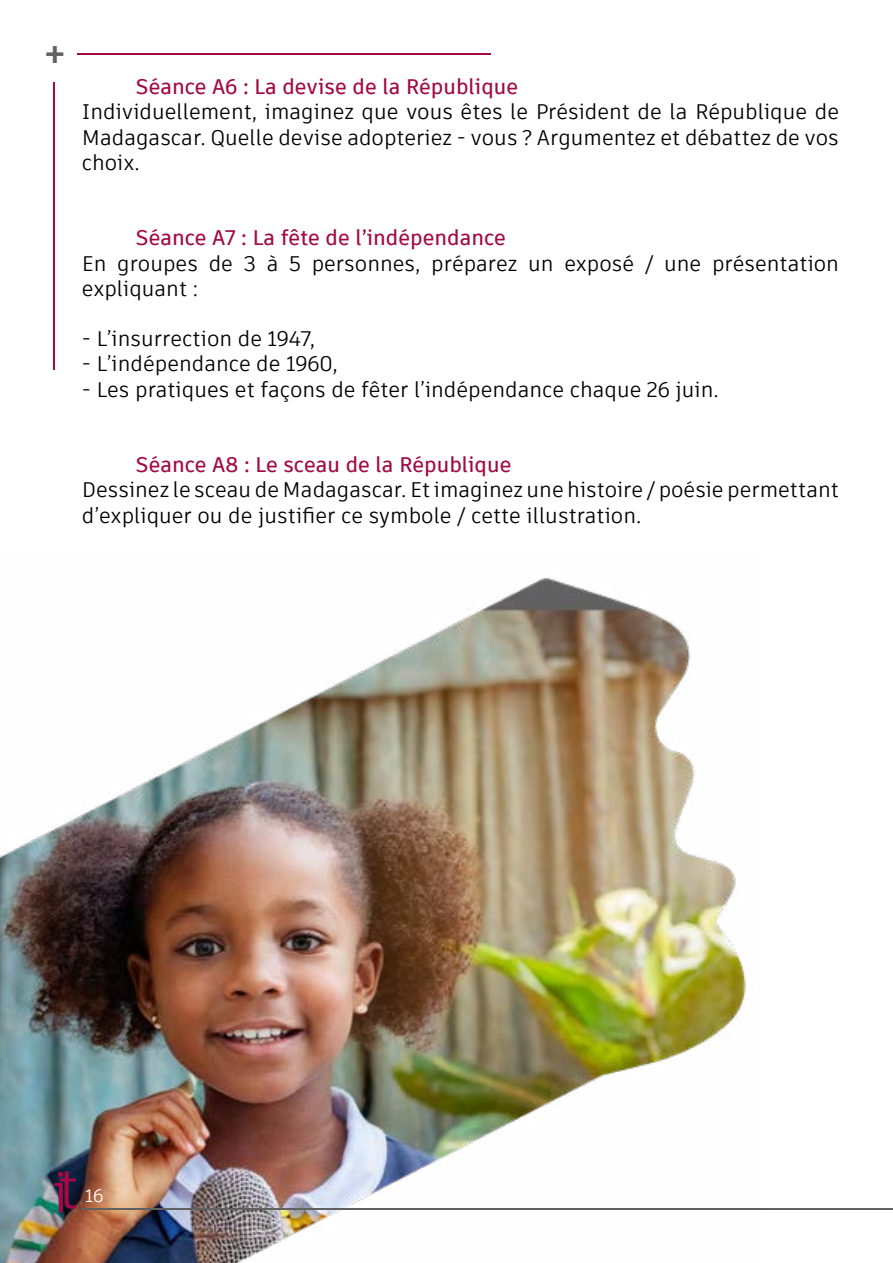
<style>
.page{position:relative;width:893px;height:1263px;background:#fff}
.page>*{position:absolute;margin:0;border:0;box-sizing:border-box;transform-origin:0 0}
.t1{font:500 45px "Artifakt Element";color:#616161}
.t2{font:21px/25.2px "Artifakt Element";color:#000}
.t3{font:500 21px "Artifakt Element";color:#a10a43}
.t4{font:18px "Artifakt Element";color:#fff}
</style>
<div class="page">
<img style="left:0;top:578px;width:765px;height:685px">
<hr style="left:77px;top:53px;width:413px;height:2px;background:#a10a43">
<hr style="left:53px;top:82px;width:2px;height:288px;background:#a10a43">
<hr style="left:81px;top:1208px;width:812px;height:1px;background:#616161">
<svg style="left:54px;top:1171px;width:23px;height:42px"></svg>
<h1 class="t1" style="left:41px;top:23px;width:29px">+</h1>
<p class="t3" style="left:136px;top:72px;width:384px">Séance A6 : La devise de la République</p>
<p class="t2" style="left:82px;top:99px;width:759px;text-align:justify">Individuellement, imaginez que vous êtes le Président de la République de Madagascar. Quelle devise adopteriez - vous ? Argumentez et débattez de vos choix.</p>
<p class="t3" style="left:136px;top:223px;width:372px">Séance A7 : La fête de l’indépendance</p>
<p class="t2" style="left:82px;top:251px;width:759px">En groupes de 3 à 5 personnes, préparez un exposé / une présentation expliquant :</p>
<p class="t2" style="left:82px;top:326px;width:235px">- L’insurrection de 1947,</p>
<p class="t2" style="left:82px;top:351px;width:258px">- L’indépendance de 1960,</p>
<p class="t2" style="left:82px;top:377px;width:638px">- Les pratiques et façons de fêter l’indépendance chaque 26 juin.</p>
<p class="t3" style="left:136px;top:450px;width:377px">Séance A8 : Le sceau de la République</p>
<p class="t2" style="left:82px;top:477px;width:759px">Dessinez le sceau de Madagascar. Et imaginez une histoire / poésie permettant d’expliquer ou de justifier ce symbole / cette illustration.</p>
<p class="t4" style="left:85px;top:1182px;width:20px">16</p>
</div>
